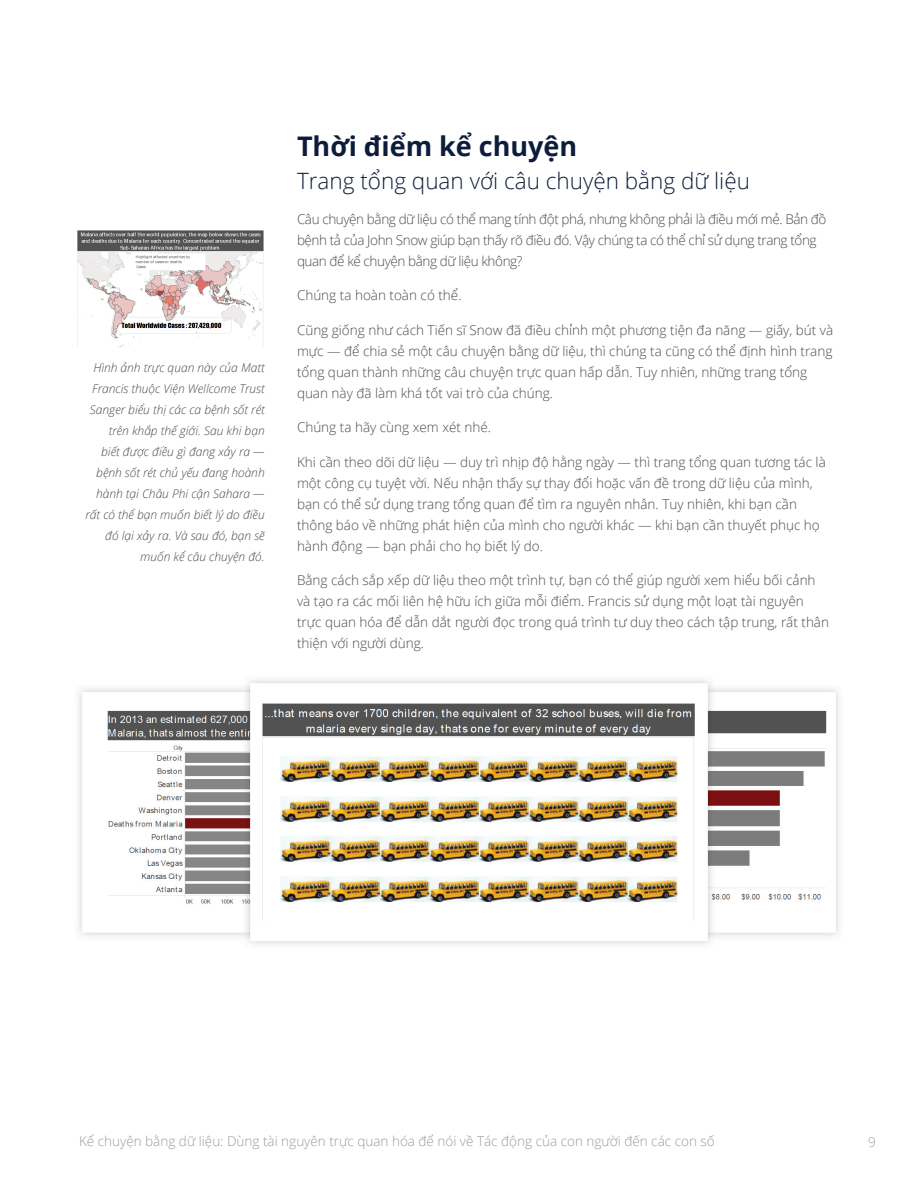
<style>
.page{position:relative;width:918px;height:1188px;background:#fff}
.page>*{position:absolute;margin:0;border:0;box-sizing:border-box;transform-origin:0 0}
.BODYCOPY-subhead{font:700 27px "Open Sans";color:#0c1c3a}
.BODYCOPY-subhead-2{font:300 22.5px "Open Sans";color:#0c1c3a}
.INTRO_-_TOC_page__s{font:300 13.5px/21px "Open Sans";color:#4b4b4b}
.INTRO_-_TOC_page__s-2{font:300 13.5px/21px "Open Sans";letter-spacing:-.03em;color:#4b4b4b}
.t1{font:300 13.5px "Open Sans";color:#9b9b9b}
.INTRO_-_TOC_page__s-3{font:italic 300 12px/21px "Open Sans";color:#4b4b4b;text-align:right}
</style>
<div class="page">
<img style="left:77px;top:230px;width:187px;height:117px">
<img style="left:78px;top:679px;width:761px;height:266px">
<p class="INTRO_-_TOC_page__s-3" style="left:86px;top:356px;width:181px">Hình ảnh trực quan này của Matt<br>Francis thuộc Viện Wellcome Trust<br>Sanger biểu thị các ca bệnh sốt rét trên khắp thế giới. Sau khi bạn<br>biết được điều gì đang xảy ra — bệnh sốt rét chủ yếu đang hoành hành tại Châu Phi cận Sahara — rất có thể bạn muốn biết lý do điều đó lại xảy ra. Và sau đó, bạn sẽ muốn kể câu chuyện đó.</p>
<p class="BODYCOPY-subhead" style="left:297px;top:127px;width:282px">Thời điểm kể chuyện</p>
<p class="BODYCOPY-subhead-2" style="left:297px;top:166px;width:455px">Trang tổng quan với câu chuyện bằng dữ liệu</p>
<p class="INTRO_-_TOC_page__s-2" style="left:297px;top:208px;width:531px">Câu chuyện bằng dữ liệu có thể mang tính đột phá, nhưng không phải là điều mới mẻ. Bản đồ bệnh tả của John Snow giúp bạn thấy rõ điều đó. Vậy chúng ta có thể chỉ sử dụng trang tổng quan để kể chuyện bằng dữ liệu không?</p>
<p class="INTRO_-_TOC_page__s" style="left:297px;top:285px;width:166px">Chúng ta hoàn toàn có thể.</p>
<p class="INTRO_-_TOC_page__s" style="left:297px;top:319px;width:538px">Cũng giống như cách Tiến sĩ Snow đã điều chỉnh một phương tiện đa năng — giấy, bút và mực — để chia sẻ một câu chuyện bằng dữ liệu, thì chúng ta cũng có thể định hình trang tổng quan thành những câu chuyện trực quan hấp dẫn. Tuy nhiên, những trang tổng quan này đã làm khá tốt vai trò của chúng.</p>
<p class="INTRO_-_TOC_page__s" style="left:297px;top:417px;width:196px">Chúng ta hãy cùng xem xét nhé.</p>
<p class="INTRO_-_TOC_page__s" style="left:297px;top:451px;width:530px">Khi cần theo dõi dữ liệu — duy trì nhịp độ hằng ngày — thì trang tổng quan tương tác là một công cụ tuyệt vời. Nếu nhận thấy sự thay đổi hoặc vấn đề trong dữ liệu của mình, bạn có thể sử dụng trang tổng quan để tìm ra nguyên nhân. Tuy nhiên, khi bạn cần thông báo về những phát hiện của mình cho người khác — khi bạn cần thuyết phục họ hành động — bạn phải cho họ biết lý do.</p>
<p class="INTRO_-_TOC_page__s" style="left:297px;top:570px;width:534px">Bằng cách sắp xếp dữ liệu theo một trình tự, bạn có thể giúp người xem hiểu bối cảnh và tạo ra các mối liên hệ hữu ích giữa mỗi điểm. Francis sử dụng một loạt tài nguyên trực quan hóa để dẫn dắt người đọc trong quá trình tư duy theo cách tập trung, rất thân thiện với người dùng.</p>
<p class="t1" style="left:79px;top:1132px;width:637px">Kể chuyện bằng dữ liệu: Dùng tài nguyên trực quan hóa để nói về Tác động của con người đến các con số</p>
<p class="t1" style="left:868px;top:1133px;width:9px">9</p>
</div>
